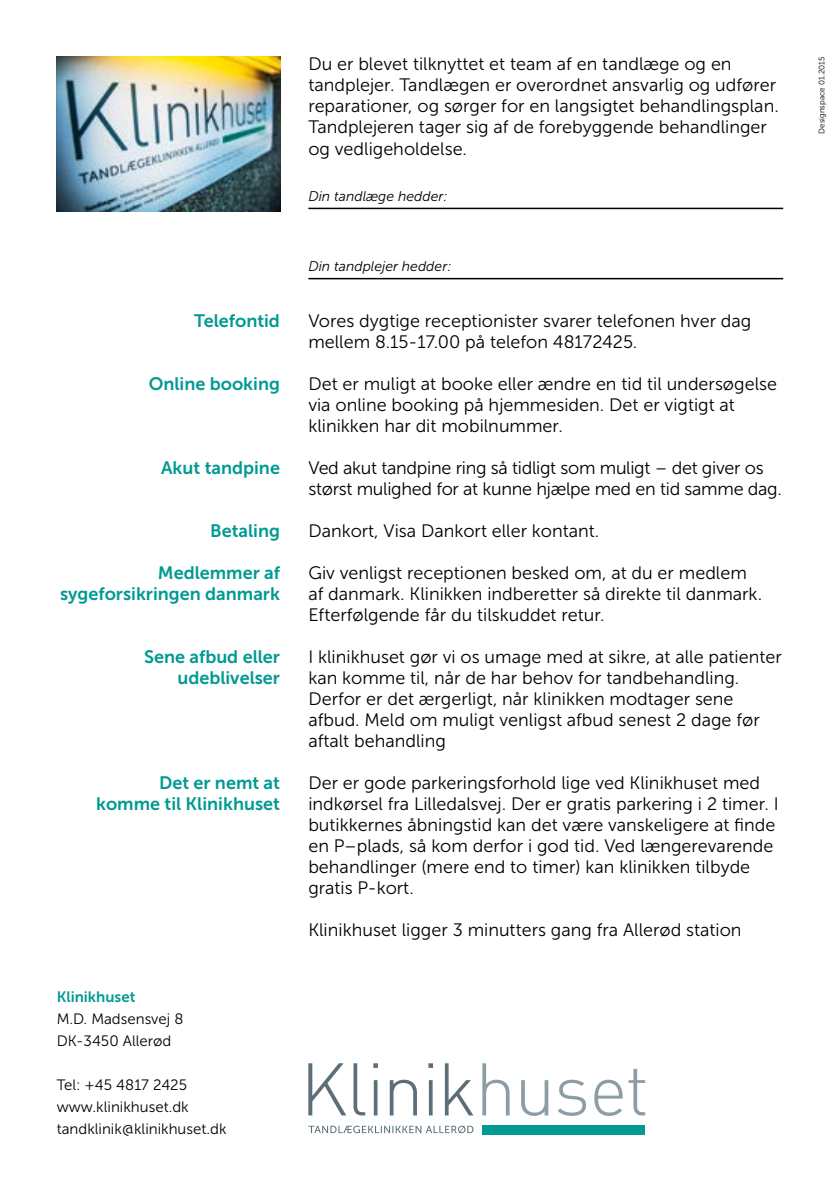
<style>
.page{position:relative;width:840px;height:1191px;background:#fff}
.page>*{position:absolute;margin:0;border:0;box-sizing:border-box;transform-origin:0 0}
.t1{font:18px/21px "Museo Sans 300";color:#000}
.t2{font:18px/21px "Museo Sans 700";color:#009a93;text-align:right}
.t3{font:15px/22px "Museo Sans 300";color:#000}
.t4{font:15px "Museo Sans 700";color:#009a93}
.t5{font:italic 14px "Museo Sans 300";color:#000}
.t6{font:8px "Museo Sans 300";color:#000}
</style>
<div class="page">
<hr style="left:308px;top:208px;width:474px;height:1px;background:#000">
<hr style="left:308px;top:278px;width:474px;height:1px;background:#000">
<svg style="left:308px;top:1063px;width:165px;height:52px"></svg>
<svg style="left:482px;top:1063px;width:162px;height:52px"></svg>
<div style="left:482px;top:1124px;width:162px;height:10px;background:#009a93"></div>
<svg style="left:308px;top:1125px;width:165px;height:8px"></svg>
<img style="left:57px;top:57px;width:223px;height:155px">
<p class="t2" style="left:194px;top:310px;width:87px">Telefontid</p>
<p class="t2" style="left:149px;top:373px;width:133px">Online booking</p>
<p class="t2" style="left:161px;top:457px;width:120px">Akut tandpine</p>
<p class="t2" style="left:210px;top:520px;width:71px">Betaling</p>
<p class="t2" style="left:60px;top:562px;width:221px">Medlemmer af sygeforsikringen danmark</p>
<p class="t2" style="left:144px;top:646px;width:137px">Sene afbud eller udeblivelser</p>
<p class="t2" style="left:96px;top:772px;width:185px">Det er nemt at komme til Klinikhuset</p>
<p class="t4" style="left:57px;top:988px;width:80px">Klinikhuset</p>
<p class="t3" style="left:57px;top:1008px;width:128px">M.D. Madsensvej 8<br>DK-3450 Allerød</p>
<p class="t3" style="left:57px;top:1074px;width:171px">Tel: +45 4817 2425 www.klinikhuset.dk tandklinik@klinikhuset.dk</p>
<p class="t1" style="left:308px;top:54px;width:471px">Du er blevet tilknyttet et team af en tandlæge og en tandplejer. Tandlægen er overordnet ansvarlig og udfører reparationer, og sørger for en langsigtet behandlingsplan.<br>Tandplejeren tager sig af de forebyggende behandlinger og vedligeholdelse.</p>
<p class="t5" style="left:308px;top:189px;width:141px">Din tandlæge hedder:</p>
<p class="t5" style="left:308px;top:259px;width:144px">Din tandplejer hedder:</p>
<p class="t1" style="left:308px;top:310px;width:444px">Vores dygtige receptionister svarer telefonen hver dag mellem 8.15-17.00 på telefon 48172425.</p>
<p class="t1" style="left:308px;top:373px;width:470px">Det er muligt at booke eller ændre en tid til undersøgelse via online booking på hjemmesiden. Det er vigtigt at klinikken har dit mobilnummer.</p>
<p class="t1" style="left:308px;top:457px;width:474px">Ved akut tandpine ring så tidligt som muligt – det giver os størst mulighed for at kunne hjælpe med en tid samme dag.</p>
<p class="t1" style="left:308px;top:520px;width:292px">Dankort, Visa Dankort eller kontant.</p>
<p class="t1" style="left:308px;top:562px;width:455px">Giv venligst receptionen besked om, at du er medlem af danmark. Klinikken indberetter så direkte til danmark.<br>Efterfølgende får du tilskuddet retur.</p>
<p class="t1" style="left:308px;top:646px;width:474px">I klinikhuset gør vi os umage med at sikre, at alle patienter kan komme til, når de har behov for tandbehandling.<br>Derfor er det ærgerligt, når klinikken modtager sene afbud. Meld om muligt venligst afbud senest 2 dage før aftalt behandling</p>
<p class="t1" style="left:308px;top:772px;width:471px">Der er gode parkeringsforhold lige ved Klinikhuset med indkørsel fra Lilledalsvej. Der er gratis parkering i 2 timer. I butikkernes åbningstid kan det være vanskeligere at finde en P–plads, så kom derfor i god tid. Ved længerevarende behandlinger (mere end to timer) kan klinikken tilbyde gratis P-kort.</p>
<p class="t1" style="left:308px;top:919px;width:434px">Klinikhuset ligger 3 minutters gang fra Allerød station</p>
<p class="t6" style="left:816px;top:134px;width:78px;rotate:-90deg">Designspace 01.2015</p>
</div>
